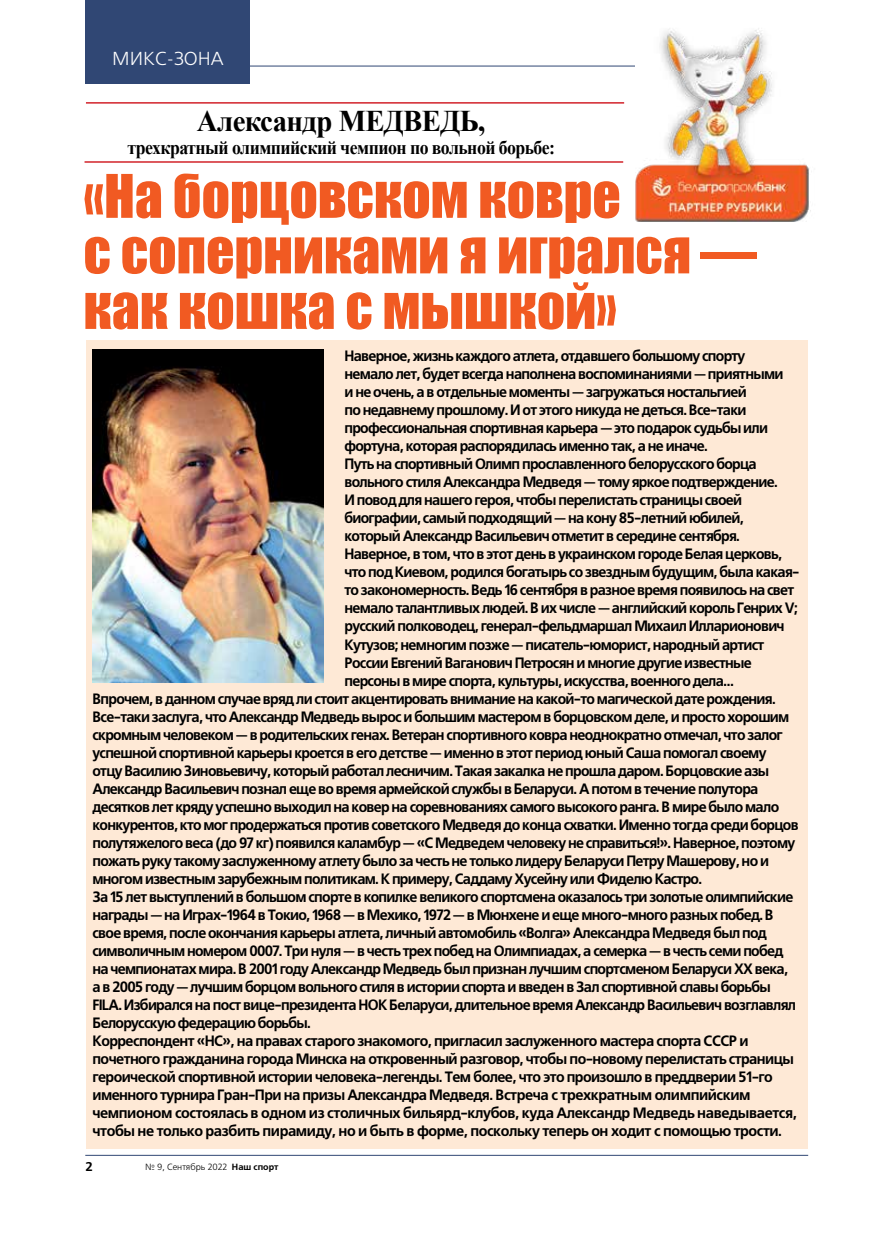
<style>
.page{position:relative;width:872px;height:1234px;background:#fff}
.page>*{position:absolute;margin:0;border:0;box-sizing:border-box;transform-origin:0 0}
.t1{font:55.5px/55.5px "Impact";color:#f15a22}
.t2{font:700 30px "Times New Roman";letter-spacing:-.02em;color:#000;scale:.96 1}
.t3{font:700 19.5px "Times New Roman";letter-spacing:-.03em;color:#000;scale:.91 1}
.t4{font:18.75px "Free Set C";color:#fff}
.t5{font:700 15px "Free Set C";letter-spacing:-.05em;color:#000;scale:.94 1}
.t6{font:700 15px "Free Set C";letter-spacing:-.05em;color:#000;scale:.95 1}
.t7{font:700 15px "Free Set C";letter-spacing:-.03em;color:#000;scale:.96 1}
.t8{font:700 12.75px "Free Set C";color:#000}
.t9{font:9px "Free Set C";color:#000}
.s1{font-weight:700}
</style>
<div class="page">
<hr style="left:85px;top:66px;width:723px;height:1px;background:#304774">
<div style="left:85px;top:0;width:165px;height:83px;background:#304774"></div>
<hr style="left:85px;top:1154px;width:723px;height:1px;background:#304774">
<div style="left:86px;top:340px;width:721px;height:808px;background:#fee9d6"></div>
<hr style="left:86px;top:102px;width:538px;height:2px;background:#d2232a">
<hr style="left:85px;top:161px;width:538px;height:2px;background:#d2232a">
<img style="left:635px;top:28px;width:176px;height:194px">
<img style="left:93px;top:350px;width:230px;height:332px">
<p class="t4" style="left:112px;top:49px;width:113px">МИКС-ЗОНА</p>
<h2 class="t2" style="left:197px;top:100px;width:302px">Александр МЕДВЕДЬ,</h2>
<h3 class="t3" style="left:127px;top:133px;width:471px">трехкратный олимпийский чемпион по вольной борьбе:</h3>
<h1 class="t1" style="left:83px;top:167px;width:674px">«На борцовском ковре<br>с соперниками я игрался — как кошка с мышкой»</h1>
<p class="t5" style="left:344px;top:347px;width:428px">Наверное, жизнь каждого атлета, отдавшего большому спорту</p>
<p class="t5" style="left:344px;top:365px;width:468px">немало лет, будет всегда наполнена воспоминаниями — приятными</p>
<p class="t5" style="left:344px;top:383px;width:429px">и не очень, а в отдельные моменты — загружаться ностальгией</p>
<p class="t5" style="left:344px;top:401px;width:429px">по недавнему прошлому. И от этого никуда не деться. Все-таки</p>
<p class="t5" style="left:344px;top:419px;width:452px">профессиональная спортивная карьера — это подарок судьбы или</p>
<p class="t5" style="left:344px;top:437px;width:388px">фортуна, которая распорядилась именно так, а не иначе.</p>
<p class="t5" style="left:344px;top:455px;width:440px">Путь на спортивный Олимп прославленного белорусского борца</p>
<p class="t5" style="left:344px;top:473px;width:462px">вольного стиля Александра Медведя — тому яркое подтверждение.</p>
<p class="t5" style="left:344px;top:491px;width:424px">И повод для нашего героя, чтобы перелистать страницы своей</p>
<p class="t5" style="left:344px;top:509px;width:426px">биографии, самый подходящий — на кону 85-летний юбилей,</p>
<p class="t5" style="left:344px;top:527px;width:422px">который Александр Васильевич отметит в середине сентября.</p>
<p class="t5" style="left:344px;top:545px;width:467px">Наверное, в том, что в этот день в украинском городе Белая церковь,</p>
<p class="t5" style="left:344px;top:563px;width:486px">что под Киевом, родился богатырь со звездным будущим, была какая-</p>
<p class="t5" style="left:344px;top:581px;width:480px">то закономерность. Ведь 16 сентября в разное время появилось на свет</p>
<p class="t5" style="left:344px;top:599px;width:484px">немало талантливых людей. В их числе — английский король Генрих V;</p>
<p class="t5" style="left:344px;top:617px;width:470px">русский полководец, генерал-фельдмаршал Михаил Илларионович</p>
<p class="t5" style="left:344px;top:635px;width:448px">Кутузов; немногим позже — писатель-юморист, народный артист</p>
<p class="t5" style="left:344px;top:653px;width:435px">России Евгений Ваганович Петросян и многие другие известные</p>
<p class="t5" style="left:344px;top:671px;width:415px">персоны в мире спорта, культуры, искусства, военного дела…</p>
<p class="t5" style="left:92px;top:689px;width:728px">Впрочем, в данном случае вряд ли стоит акцентировать внимание на какой-то магической дате рождения.</p>
<p class="t5" style="left:92px;top:707px;width:743px">Все-таки заслуга, что Александр Медведь вырос и большим мастером в борцовском деле, и просто хорошим</p>
<p class="t5" style="left:92px;top:725px;width:735px">скромным человеком — в родительских генах. Ветеран спортивного ковра неоднократно отмечал, что залог</p>
<p class="t5" style="left:92px;top:743px;width:718px">успешной спортивной карьеры кроется в его детстве — именно в этот период юный Саша помогал своему</p>
<p class="t5" style="left:92px;top:761px;width:721px">отцу Василию Зиновьевичу, который работал лесничим. Такая закалка не прошла даром. Борцовские азы</p>
<p class="t5" style="left:92px;top:779px;width:710px">Александр Васильевич познал еще во время армейской службы в Беларуси. А потом в течение полутора</p>
<p class="t5" style="left:92px;top:797px;width:732px">десятков лет кряду успешно выходил на ковер на соревнованиях самого высокого ранга. В мире было мало</p>
<p class="t5" style="left:92px;top:815px;width:752px">конкурентов, кто мог продержаться против советского Медведя до конца схватки. Именно тогда среди борцов</p>
<p class="t5" style="left:92px;top:833px;width:749px">полутяжелого веса (до 97 кг) появился каламбур — «С Медведем человеку не справиться!». Наверное, поэтому</p>
<p class="t5" style="left:92px;top:851px;width:721px">пожать руку такому заслуженному атлету было за честь не только лидеру Беларуси Петру Машерову, но и</p>
<p class="t5" style="left:92px;top:869px;width:650px">многом известным зарубежным политикам. К примеру, Саддаму Хусейну или Фиделю Кастро.</p>
<p class="t5" style="left:92px;top:887px;width:747px">За 15 лет выступлений в большом спорте в копилке великого спортсмена оказалось три золотые олимпийские</p>
<p class="t5" style="left:92px;top:905px;width:726px">награды — на Играх-1964 в Токио, 1968 — в Мехико, 1972 — в Мюнхене и еще много-много разных побед. В</p>
<p class="t5" style="left:92px;top:923px;width:719px">свое время, после окончания карьеры атлета, личный автомобиль «Волга» Александра Медведя был под</p>
<p class="t5" style="left:92px;top:941px;width:736px">символичным номером 0007. Три нуля — в честь трех побед на Олимпиадах, а семерка — в честь семи побед</p>
<p class="t5" style="left:92px;top:959px;width:741px">на чемпионатах мира. В 2001 году Александр Медведь был признан лучшим спортсменом Беларуси XX века,</p>
<p class="t5" style="left:92px;top:977px;width:723px">а в 2005 году — лучшим борцом вольного стиля в истории спорта и введен в Зал спортивной славы борьбы</p>
<p class="t5" style="left:92px;top:995px;width:750px">FILA. Избирался на пост вице-президента НОК Беларуси, длительное время Александр Васильевич возглавлял</p>
<p class="t5" style="left:92px;top:1013px;width:234px">Белорусскую федерацию борьбы.</p>
<p class="t6" style="left:92px;top:1031px;width:692px">Корреспондент «НС», на правах старого знакомого, пригласил заслуженного мастера спорта СССР и</p>
<p class="t6" style="left:92px;top:1049px;width:740px">почетного гражданина города Минска на откровенный разговор, чтобы по-новому перелистать страницы</p>
<p class="t6" style="left:92px;top:1067px;width:717px">героической спортивной истории человека-легенды. Тем более, что это произошло в преддверии 51-го</p>
<p class="t6" style="left:92px;top:1085px;width:694px">именного турнира Гран-При на призы Александра Медведя. Встреча с трехкратным олимпийским</p>
<p class="t7" style="left:92px;top:1103px;width:735px">чемпионом состоялась в одном из столичных бильярд-клубов, куда Александр Медведь наведывается,</p>
<p class="t7" style="left:92px;top:1121px;width:720px">чтобы не только разбить пирамиду, но и быть в форме, поскольку теперь он ходит с помощью трости.</p>
<p class="t8" style="left:85px;top:1158px;width:9px">2</p>
<p class="t9" style="left:145px;top:1161px;width:135px">№ 9, Сентябрь 2022 <span class="s1">Наш спорт</span></p>
</div>
